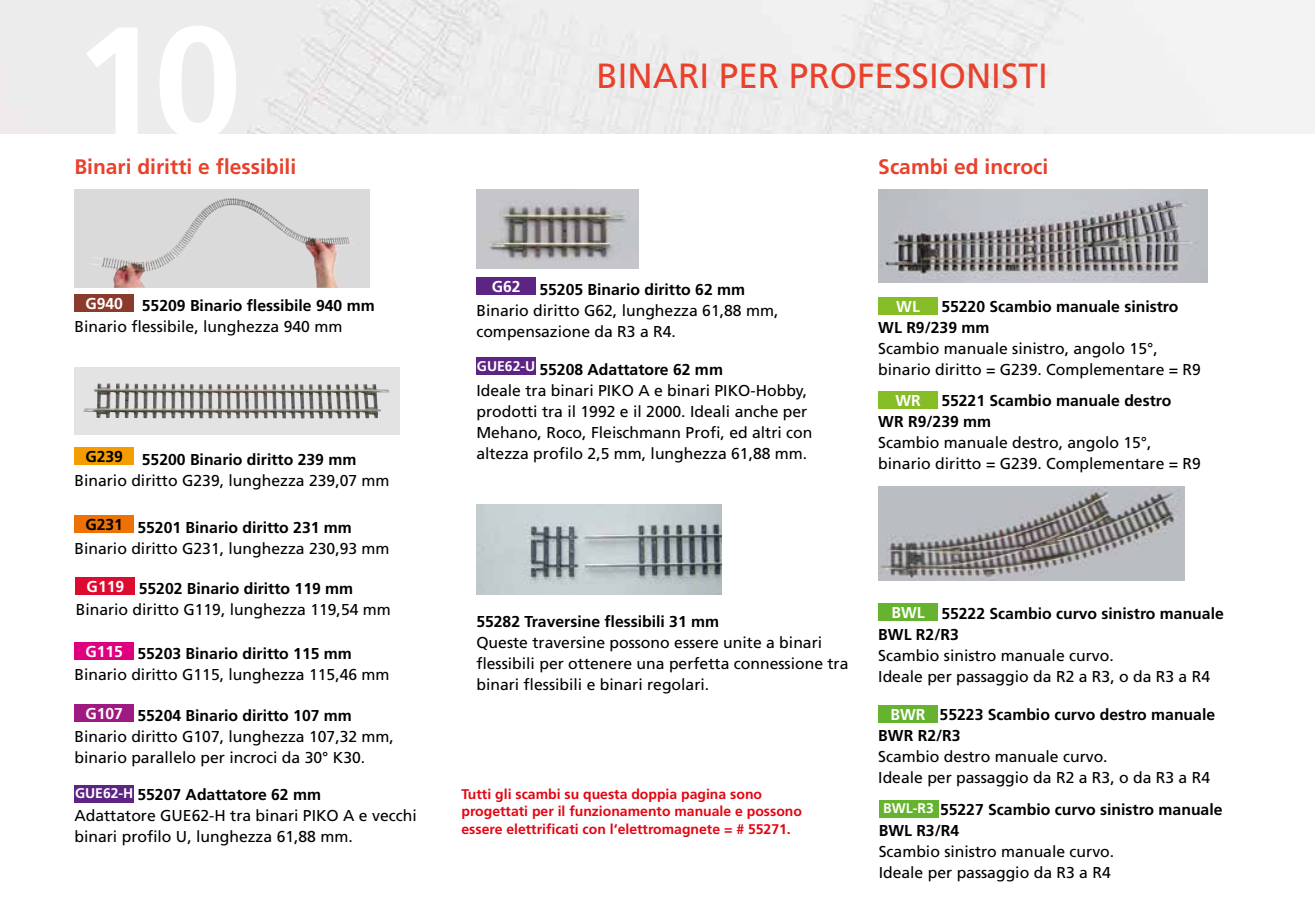
<style>
.page{position:relative;width:1315px;height:913px;background:#fff}
.page>*{position:absolute;margin:0;border:0;box-sizing:border-box;transform-origin:0 0}
.t1{font:35px "Frutiger";color:#e8412c}
.t2{font:700 21px "Frutiger LT Std";color:#e8412c}
.t3{font:15.75px/21px "Frutiger LT Std";color:#000}
.t4{font:700 15.75px/21px "Frutiger LT Std";color:#000}
.t5{font:700 15.75px "Frutiger";color:#fff}
.t6{font:700 15.75px "Frutiger";color:#000}
.t7{font:700 14px/17.5px "Frutiger";color:#e30613}
.t8{font:700 14px "Frutiger";color:#fff}
.s1{font-family:"Frutiger";font-weight:700}
.s2{font-weight:700}
.s3{font-family:"Frutiger"}
</style>
<div class="page">
<div style="left:0;top:0;width:1315px;height:134px;background:#edecec"></div>
<img style="left:476px;top:189px;width:162px;height:80px">
<div style="left:74px;top:367px;width:326px;height:68px;background:#e3e3e3"></div>
<img style="left:84px;top:383px;width:305px;height:36px">
<img style="left:476px;top:504px;width:245px;height:90px">
<div style="left:74px;top:447px;width:60px;height:18px;background:#f59c00"></div>
<div style="left:74px;top:515px;width:60px;height:17px;background:#ee7203"></div>
<div style="left:74px;top:295px;width:60px;height:17px;background:#8b3b2b"></div>
<div style="left:74px;top:642px;width:60px;height:17px;background:#de007e"></div>
<div style="left:74px;top:785px;width:60px;height:17px;background:#5c2483"></div>
<div style="left:476px;top:357px;width:60px;height:18px;background:#5c2483"></div>
<div style="left:74px;top:704px;width:60px;height:18px;background:#9e1981"></div>
<div style="left:76px;top:577px;width:59px;height:18px;background:#dd0b2f"></div>
<div style="left:476px;top:277px;width:60px;height:17px;background:#5c2483"></div>
<div style="left:74px;top:189px;width:296px;height:99px;background:#dadada"></div>
<img style="left:92px;top:198px;width:136px;height:90px">
<img style="left:878px;top:189px;width:329px;height:93px">
<div style="left:878px;top:298px;width:60px;height:17px;background:#86bc25"></div>
<div style="left:878px;top:392px;width:60px;height:17px;background:#86bc25"></div>
<img style="left:878px;top:486px;width:306px;height:94px">
<div style="left:878px;top:603px;width:60px;height:18px;background:#65b32e"></div>
<div style="left:878px;top:705px;width:60px;height:17px;background:#65b32e"></div>
<div style="left:878px;top:800px;width:60px;height:17px;background:#65b32e"></div>
<h1 class="t1" style="left:596px;top:55px;width:453px">BINARI PER PROFESSIONISTI</h1>
<h2 class="t2" style="left:74px;top:154px;width:223px">Binari diritti e flessibili</h2>
<h2 class="t2" style="left:878px;top:154px;width:171px">Scambi ed incroci</h2>
<p class="t5" style="left:85px;top:295px;width:39px">G940</p>
<p class="t3" style="left:74px;top:295px;width:302px;text-indent:67px"><span class="s1">55209</span> <span class="s2">Binario flessibile 940 mm<br></span>Binario flessibile, lunghezza 940 mm</p>
<p class="t6" style="left:85px;top:447px;width:39px">G239</p>
<p class="t3" style="left:74px;top:449px;width:317px;text-indent:67px"><span class="s1">55200</span> <span class="s2">Binario diritto 239 mm<br></span>Binario diritto G239, lunghezza 239,07 mm</p>
<p class="t6" style="left:85px;top:515px;width:39px">G231</p>
<p class="t3" style="left:74px;top:517px;width:317px;text-indent:63px"><span class="s1">55201</span> <span class="s2">Binario diritto 231 mm<br></span>Binario diritto G231, lunghezza 230,93 mm</p>
<p class="t5" style="left:87px;top:577px;width:39px">G119</p>
<p class="t3" style="left:76px;top:578px;width:317px;text-indent:63px"><span class="s1">55202</span> <span class="s2">Binario diritto 119 mm<br></span>Binario diritto G119, lunghezza 119,54 mm</p>
<p class="t5" style="left:85px;top:642px;width:39px">G115</p>
<p class="t3" style="left:74px;top:642px;width:317px;text-indent:63px"><span class="s1">55203</span> <span class="s2">Binario diritto 115 mm<br></span>Binario diritto G115, lunghezza 115,46 mm</p>
<p class="t5" style="left:85px;top:704px;width:39px">G107</p>
<p class="t3" style="left:74px;top:705px;width:321px;text-indent:63px"><span class="s1">55204</span> <span class="s2">Binario diritto 107 mm<br></span>Binario diritto G107, lunghezza 107,32 mm, binario parallelo per incroci da 30° K30.</p>
<p class="t8" style="left:75px;top:785px;width:60px">GUE62-H</p>
<p class="t3" style="left:74px;top:784px;width:344px;text-indent:63px"><span class="s1">55207</span> <span class="s2">Adattatore 62 mm<br></span>Adattatore GUE62-H tra binari PIKO A e vecchi binari profilo U, lunghezza 61,88 mm.</p>
<p class="t5" style="left:492px;top:277px;width:30px">G62</p>
<p class="t3" style="left:476px;top:279px;width:303px;text-indent:63px"><span class="s1">55205</span> <span class="s2">Binario diritto 62 mm<br></span>Binario diritto G62, lunghezza 61,88 mm, compensazione da R3 a R4.</p>
<p class="t8" style="left:477px;top:357px;width:60px">GUE62-U</p>
<p class="t3" style="left:476px;top:359px;width:338px;text-indent:63px"><span class="s1">55208</span> <span class="s2">Adattatore 62 mm<br></span>Ideale tra binari PIKO A e binari PIKO-Hobby, prodotti tra il 1992 e il 2000. Ideali anche per Mehano, Roco, Fleischmann Profi, ed altri con altezza profilo 2,5 mm, lunghezza 61,88 mm.</p>
<p class="t4" style="left:878px;top:296px;width:301px;text-indent:63px"><span class="s3">55220</span> Scambio manuale sinistro<br>WL R9/239 mm</p>
<p class="t3" style="left:878px;top:338px;width:324px">Scambio manuale sinistro, angolo 15°, binario diritto = G239. Complementare = R9</p>
<p class="t5" style="left:896px;top:298px;width:25px">WL</p>
<p class="t4" style="left:878px;top:390px;width:294px;text-indent:63px"><span class="s3">55221</span> Scambio manuale destro<br>WR R9/239 mm</p>
<p class="t3" style="left:878px;top:432px;width:324px">Scambio manuale destro, angolo 15°, binario diritto = G239. Complementare = R9</p>
<p class="t5" style="left:895px;top:392px;width:27px">WR</p>
<p class="t3" style="left:476px;top:610px;width:373px"><span class="s1">55282</span> <span class="s2">Traversine flessibili 31 mm<br></span>Queste traversine possono essere unite a binari flessibili per ottenere una perfetta connessione tra binari flessibili e binari regolari.</p>
<p class="t7" style="left:461px;top:785px;width:342px">Tutti gli scambi su questa doppia pagina sono progettati per il funzionamento manuale e possono essere elettrificati con l‘elettromagnete = # 55271.</p>
<p class="t4" style="left:878px;top:603px;width:347px;text-indent:63px"><span class="s3">55222</span> Scambio curvo sinistro manuale<br>BWL R2/R3</p>
<p class="t3" style="left:878px;top:645px;width:333px">Scambio sinistro manuale curvo.<br>Ideale per passaggio da R2 a R3, o da R3 a R4</p>
<p class="t5" style="left:891px;top:603px;width:35px">BWL</p>
<p class="t4" style="left:878px;top:704px;width:338px;text-indent:61px"><span class="s3">55223</span> Scambio curvo destro manuale<br>BWR R2/R3</p>
<p class="t3" style="left:878px;top:746px;width:333px">Scambio destro manuale curvo.<br>Ideale per passaggio da R2 a R3, o da R3 a R4</p>
<p class="t5" style="left:890px;top:705px;width:36px">BWR</p>
<p class="t4" style="left:878px;top:799px;width:345px;text-indent:61px"><span class="s3">55227</span> Scambio curvo sinistro manuale<br>BWL R3/R4</p>
<p class="t3" style="left:878px;top:841px;width:237px">Scambio sinistro manuale curvo.<br>Ideale per passaggio da R3 a R4</p>
<p class="t8" style="left:883px;top:800px;width:52px">BWL-R3</p>
</div>
